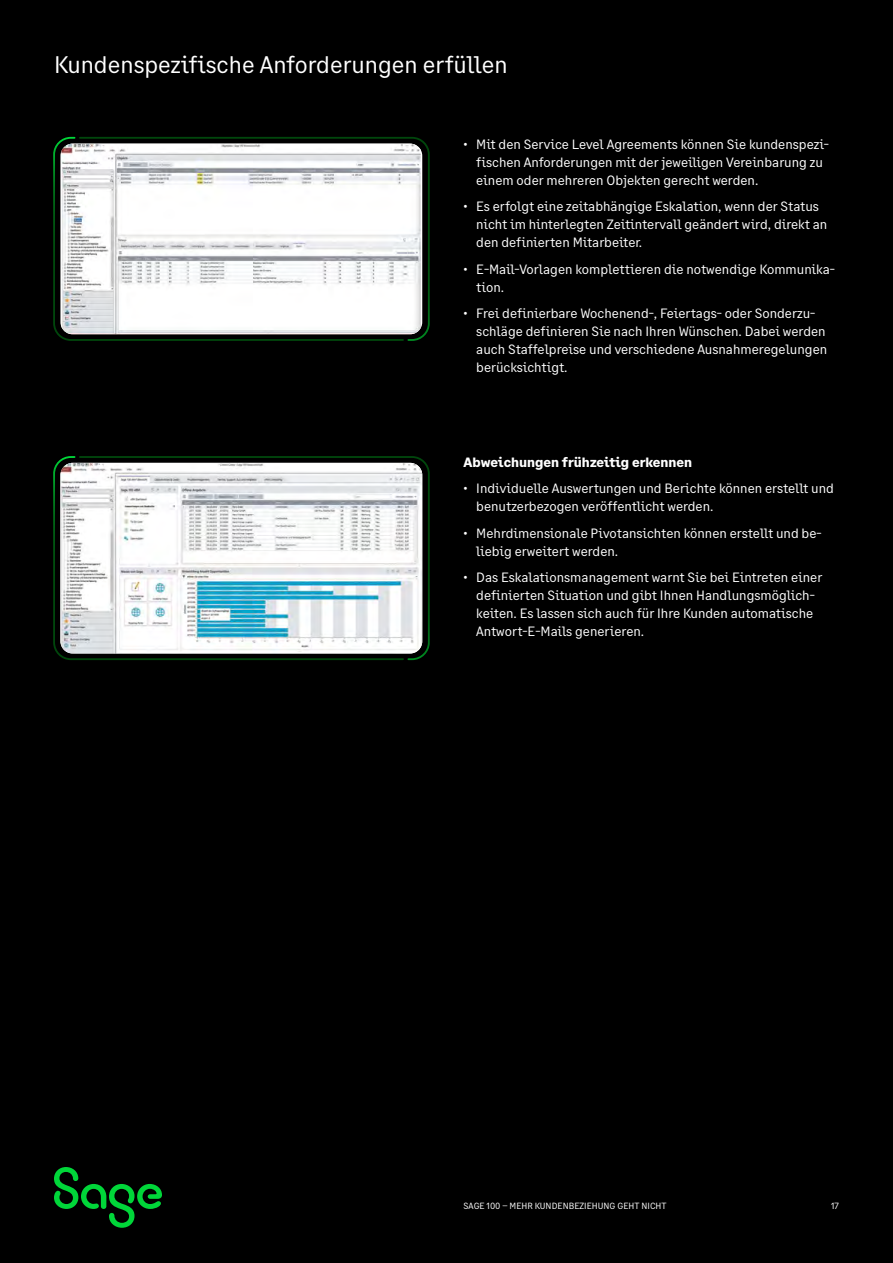
<style>
.page{position:relative;width:893px;height:1263px;background:#000}
.page>*{position:absolute;margin:0;border:0;box-sizing:border-box;transform-origin:0 0}
.t1{font:24px "Sage Text";color:#fff}
.t2{font:13.5px/18px "Sage Text";color:#fff}
.t3{font:700 13.5px "Sage Text";color:#fff}
.t4{font:9px "Sage Text";color:#fff}
</style>
<div class="page">
<svg style="left:53px;top:136px;width:25px;height:205px"></svg>
<svg style="left:78px;top:137px;width:352px;height:204px"></svg>
<img style="left:61px;top:144px;width:360px;height:190px">
<svg style="left:53px;top:456px;width:25px;height:204px"></svg>
<svg style="left:78px;top:456px;width:352px;height:205px"></svg>
<img style="left:60px;top:463px;width:362px;height:190px">
<svg style="left:54px;top:1167px;width:108px;height:61px"></svg>
<h1 class="t1" style="left:54px;top:50px;width:455px">Kundenspezifische Anforderungen erfüllen</h1>
<p class="t2" style="left:476px;top:135px;width:354px;text-indent:-13px">• Mit den Service Level Agreements können Sie kundenspezi&shy;fischen Anforderungen mit der jeweiligen Vereinbarung zu einem oder mehreren Objekten gerecht werden.</p>
<p class="t2" style="left:476px;top:198px;width:353px;text-indent:-13px">• Es erfolgt eine zeitabhängige Eskalation, wenn der Status nicht im hinterlegten Zeitintervall geändert wird, direkt an den definierten Mitarbeiter.</p>
<p class="t2" style="left:476px;top:260px;width:360px;text-indent:-13px">• E-Mail-Vorlagen komplettieren die notwendige Kommunika&shy;tion.</p>
<p class="t2" style="left:476px;top:305px;width:352px;text-indent:-13px">• Frei definierbare Wochenend-, Feiertags- oder Sonderzu&shy;schläge definieren Sie nach Ihren Wünschen. Dabei werden auch Staffelpreise und verschiedene Ausnahmeregelungen berücksichtigt.</p>
<p class="t3" style="left:463px;top:454px;width:230px">Abweichungen frühzeitig erkennen</p>
<p class="t2" style="left:476px;top:480px;width:359px;text-indent:-13px">• Individuelle Auswertungen und Berichte können erstellt und benutzerbezogen veröffentlicht werden.</p>
<p class="t2" style="left:476px;top:524px;width:347px;text-indent:-13px">• Mehrdimensionale Pivotansichten können erstellt und be&shy;liebig erweitert werden.</p>
<p class="t2" style="left:476px;top:569px;width:347px;text-indent:-13px">• Das Eskalationsmanagement warnt Sie bei Eintreten einer definierten Situation und gibt Ihnen Handlungsmöglich&shy;keiten. Es lassen sich auch für Ihre Kunden automatische Antwort-E-Mails generieren.</p>
<p class="t4" style="left:463px;top:1200px;width:205px">SAGE 100 – MEHR KUNDENBEZIEHUNG GEHT NICHT</p>
<p class="t4" style="left:831px;top:1200px;width:9px">17</p>
</div>
